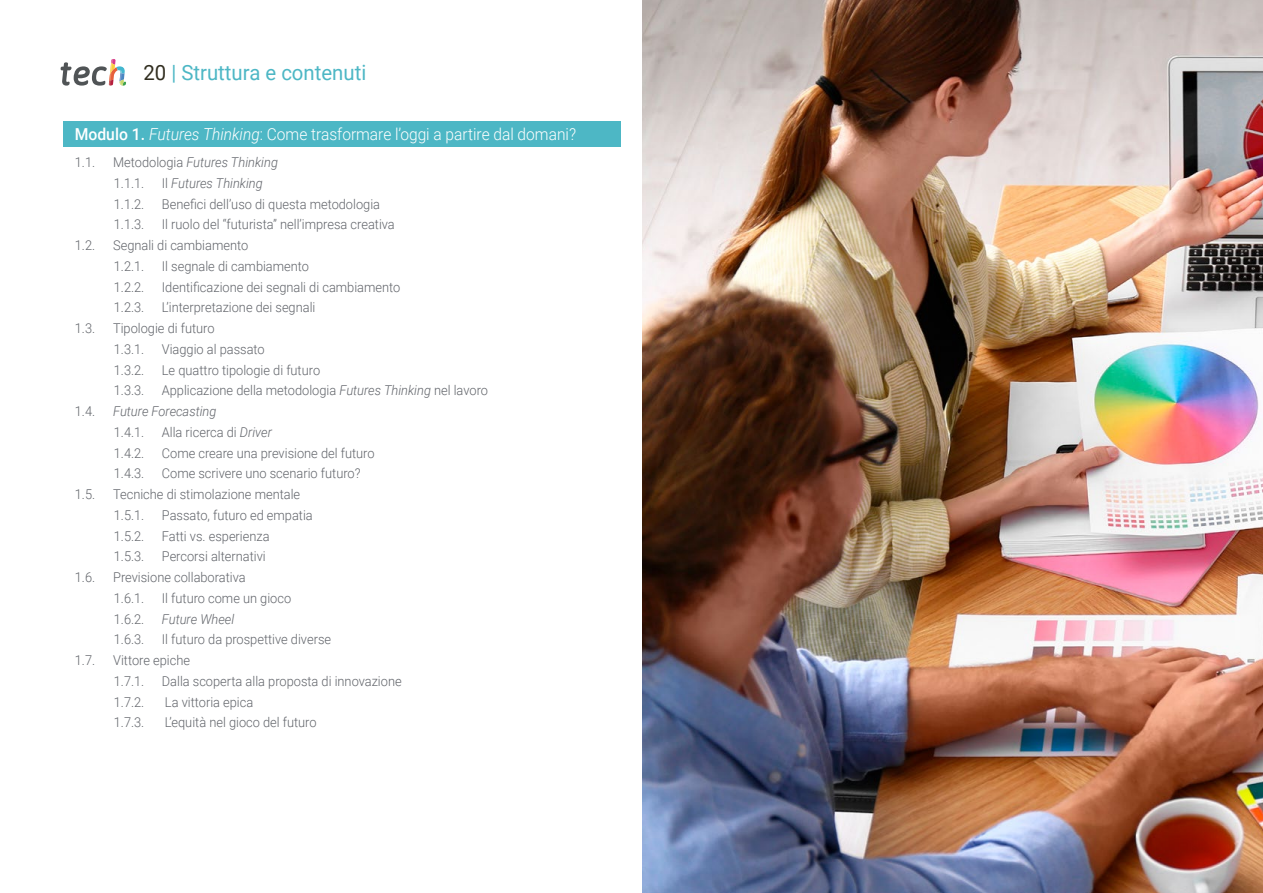
<style>
.page{position:relative;width:1263px;height:893px;background:#fff}
.page>*{position:absolute;margin:0;border:0;box-sizing:border-box;transform-origin:0 0}
.t1{font:21px "Roboto";color:#4db7c5}
.t2{font:300 16.5px "Roboto";color:#fff;scale:.94 1}
.t3{font:300 13.5px/20.7px "Roboto";color:#61646a;scale:.95 1}
.t4{font:italic 300 13.5px "Roboto";color:#61646a;scale:.95 1}
.s1{color:#312e20}
.s2{font-weight:500}
.s3{font-style:italic}
.s4{font-style:normal}
</style>
<div class="page">
<div style="left:64px;top:121px;width:557px;height:25px;background:#4db7c5"></div>
<svg style="left:61px;top:59px;width:65px;height:27px"></svg>
<img style="left:642px;top:0;width:621px;height:893px">
<h1 class="t1" style="left:144px;top:57px;width:224px"><span class="s1">20</span> | Struttura e contenuti</h1>
<p class="t2" style="left:75px;top:123px;width:535px"><span class="s2">Modulo 1.</span> <span class="s3">Futures Thinking</span>: Come trasformare l’oggi a partire dal domani?</p>
<p class="t3" style="left:75px;top:151px;width:23px">1.1.</p>
<p class="t3" style="left:113px;top:151px;width:175px">Metodologia <span class="s3">Futures Thinking<br></span>1.1.1.</p>
<p class="t4" style="left:162px;top:174px;width:108px"><span class="s4">Il</span> Futures Thinking</p>
<p class="t3" style="left:114px;top:193px;width:34px">1.1.2.</p>
<p class="t3" style="left:162px;top:193px;width:231px">Benefici dell’uso di questa metodologia</p>
<p class="t3" style="left:114px;top:214px;width:34px">1.1.3.</p>
<p class="t3" style="left:162px;top:214px;width:247px">Il ruolo del “futurista” nell’impresa creativa</p>
<p class="t3" style="left:75px;top:234px;width:23px">1.2.</p>
<p class="t3" style="left:113px;top:234px;width:144px">Segnali di cambiamento<br>1.2.1.</p>
<p class="t3" style="left:162px;top:255px;width:156px">Il segnale di cambiamento</p>
<p class="t3" style="left:114px;top:276px;width:34px">1.2.2.</p>
<p class="t3" style="left:162px;top:276px;width:253px">Identificazione dei segnali di cambiamento</p>
<p class="t3" style="left:114px;top:297px;width:34px">1.2.3.</p>
<p class="t3" style="left:162px;top:297px;width:163px">L’interpretazione dei segnali</p>
<p class="t3" style="left:75px;top:317px;width:23px">1.3.</p>
<p class="t3" style="left:113px;top:317px;width:108px">Tipologie di futuro<br>1.3.1.</p>
<p class="t3" style="left:162px;top:338px;width:110px">Viaggio al passato</p>
<p class="t3" style="left:114px;top:359px;width:34px">1.3.2.</p>
<p class="t3" style="left:162px;top:359px;width:168px">Le quattro tipologie di futuro</p>
<p class="t3" style="left:114px;top:380px;width:34px">1.3.3.</p>
<p class="t3" style="left:162px;top:380px;width:345px">Applicazione della metodologia <span class="s3">Futures Thinking</span> nel lavoro</p>
<p class="t3" style="left:75px;top:400px;width:23px">1.4.</p>
<p class="t4" style="left:113px;top:402px;width:110px">Future Forecasting</p>
<p class="t3" style="left:114px;top:421px;width:34px">1.4.1.</p>
<p class="t3" style="left:162px;top:421px;width:117px">Alla ricerca di <span class="s3">Driver</span></p>
<p class="t3" style="left:114px;top:442px;width:34px">1.4.2.</p>
<p class="t3" style="left:162px;top:442px;width:225px">Come creare una previsione del futuro</p>
<p class="t3" style="left:114px;top:463px;width:34px">1.4.3.</p>
<p class="t3" style="left:162px;top:463px;width:211px">Come scrivere uno scenario futuro?</p>
<p class="t3" style="left:75px;top:483px;width:23px">1.5.</p>
<p class="t3" style="left:113px;top:483px;width:198px">Tecniche di stimolazione mentale<br>1.5.1.</p>
<p class="t3" style="left:162px;top:504px;width:160px">Passato, futuro ed empatia</p>
<p class="t3" style="left:114px;top:525px;width:34px">1.5.2.</p>
<p class="t3" style="left:162px;top:525px;width:115px">Fatti vs. esperienza</p>
<p class="t3" style="left:114px;top:546px;width:34px">1.5.3.</p>
<p class="t3" style="left:162px;top:546px;width:111px">Percorsi alternativi</p>
<p class="t3" style="left:75px;top:566px;width:23px">1.6.</p>
<p class="t3" style="left:113px;top:566px;width:141px">Previsione collaborativa<br>1.6.1.</p>
<p class="t3" style="left:162px;top:587px;width:138px">Il futuro come un gioco</p>
<p class="t3" style="left:114px;top:608px;width:34px">1.6.2.</p>
<p class="t4" style="left:162px;top:609px;width:78px">Future Wheel</p>
<p class="t3" style="left:114px;top:629px;width:34px">1.6.3.</p>
<p class="t3" style="left:162px;top:629px;width:180px">Il futuro da prospettive diverse</p>
<p class="t3" style="left:75px;top:649px;width:23px">1.7.</p>
<p class="t3" style="left:113px;top:649px;width:82px">Vittore epiche<br>1.7.1.</p>
<p class="t3" style="left:162px;top:670px;width:254px">Dalla scoperta alla proposta di innovazione</p>
<p class="t3" style="left:114px;top:691px;width:34px">1.7.2.</p>
<p class="t3" style="left:165px;top:691px;width:94px">La vittoria epica</p>
<p class="t3" style="left:114px;top:712px;width:34px">1.7.3.</p>
<p class="t3" style="left:165px;top:712px;width:161px">L’equità nel gioco del futuro</p>
</div>
